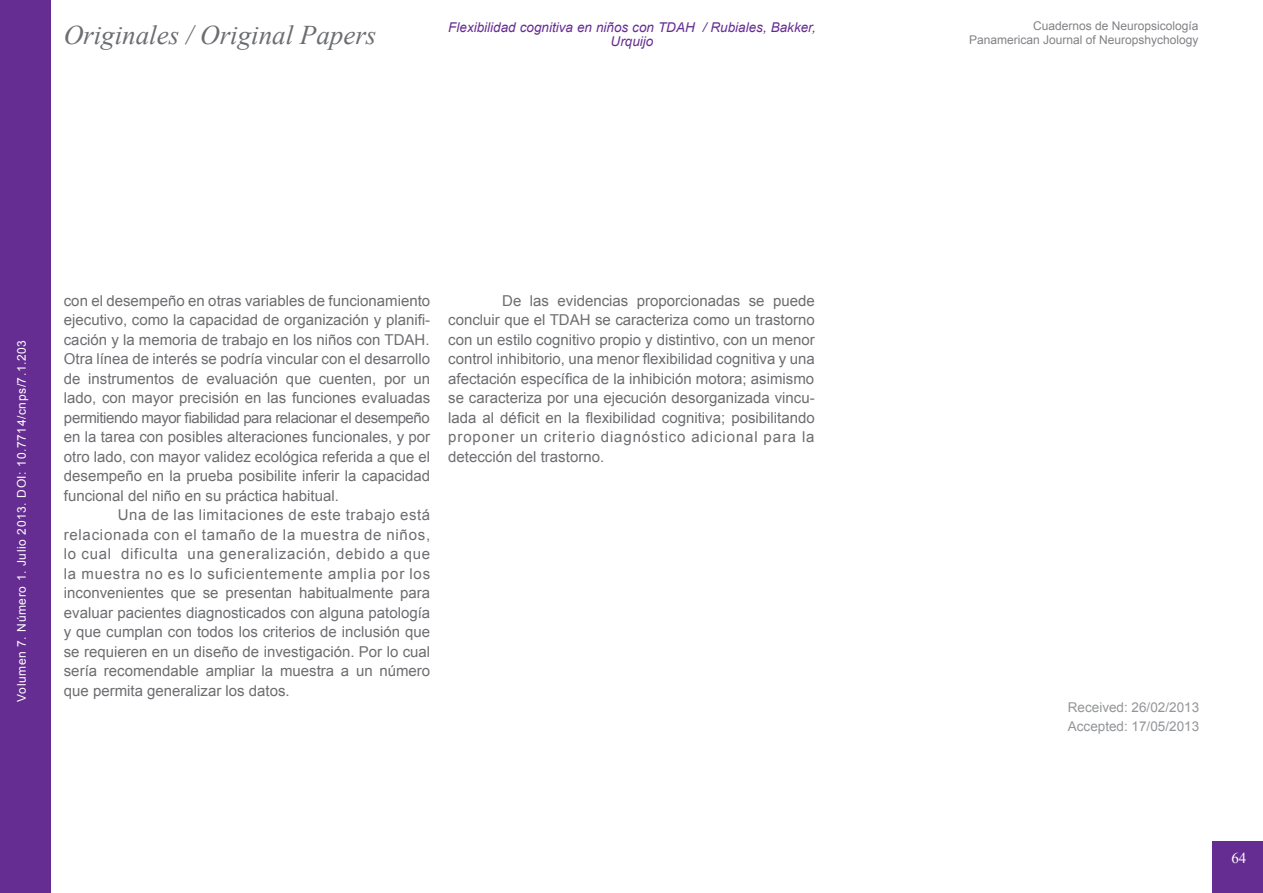
<style>
.page{position:relative;width:1263px;height:893px;background:#fff}
.page>*{position:absolute;margin:0;border:0;box-sizing:border-box;transform-origin:0 0}
.t1{font:italic 27px "Times New Roman";color:#6c6d70}
.t2{font:15px/19.5px "Arial";color:#6c6d70;text-align:justify}
.t3{font:15px "Arial";letter-spacing:.05em;color:#6c6d70}
.t4{font:15px "Arial";letter-spacing:.04em;color:#6c6d70}
.t5{font:15px "Times New Roman";color:#fff}
.t6{font:italic 13.5px/13.5px "Arial";color:#652d91;text-align:center}
.t7{font:13.5px "Arial";color:#939598}
.t8{font:12px "Arial";color:#808285}
.t9{font:12px "Arial";letter-spacing:.05em;color:#fff}
</style>
<div class="page">
<div style="left:0;top:0;width:51px;height:893px;background:#652d91"></div>
<div style="left:1212px;top:841px;width:51px;height:52px;background:#652d91"></div>
<p class="t8" style="left:1033px;top:18px;width:167px">Cuadernos de Neuropsicología</p>
<p class="t6" style="left:448px;top:21px;width:369px">Flexibilidad cognitiva en niños con TDAH / Rubiales, Bakker,<br>Urquijo</p>
<h1 class="t1" style="left:64px;top:17px;width:314px">Originales / Original Papers</h1>
<p class="t8" style="left:969px;top:32px;width:231px">Panamerican Journal of Neuropshychology</p>
<p class="t9" style="left:14px;top:702px;width:363px;rotate:-90deg">Volumen 7. Número 1. Julio 2013. DOI: 10.7714/cnps/7.1.203</p>
<p class="t2" style="left:64px;top:291px;width:368px">con el desempeño en otras variables de funcionamiento</p>
<p class="t2" style="left:64px;top:311px;width:368px">ejecutivo, como la capacidad de organización y planifi&shy;cación y la memoria de trabajo en los niños con TDAH.</p>
<p class="t2" style="left:64px;top:350px;width:368px">Otra línea de interés se podría vincular con el desarrollo</p>
<p class="t2" style="left:64px;top:369px;width:368px">de instrumentos de evaluación que cuenten, por un lado, con mayor precisión en las funciones evaluadas permitiendo mayor fiabilidad para relacionar el desempeño</p>
<p class="t2" style="left:64px;top:428px;width:368px">en la tarea con posibles alteraciones funcionales, y por otro lado, con mayor validez ecológica referida a que el desempeño en la prueba posibilite inferir la capacidad funcional del niño en su práctica habitual.</p>
<p class="t4" style="left:118px;top:505px;width:314px">Una de las limitaciones de este trabajo está</p>
<p class="t3" style="left:64px;top:525px;width:368px">relacionada con el tamaño de la muestra de niños,</p>
<p class="t3" style="left:64px;top:544px;width:368px">lo cual dificulta una generalización, debido a que</p>
<p class="t3" style="left:64px;top:564px;width:368px">la muestra no es lo suficientemente amplia por los</p>
<p class="t2" style="left:64px;top:584px;width:368px">inconvenientes que se presentan habitualmente para evaluar pacientes diagnosticados con alguna patología y que cumplan con todos los criterios de inclusión que se requieren en un diseño de investigación. Por lo cual sería recomendable ampliar la muestra a un número que permita generalizar los datos.</p>
<p class="t2" style="left:448px;top:291px;width:368px;text-indent:54px">De las evidencias proporcionadas se puede concluir que el TDAH se caracteriza como un trastorno con un estilo cognitivo propio y distintivo, con un menor control inhibitorio, una menor flexibilidad cognitiva y una afectación específica de la inhibición motora; asimismo</p>
<p class="t2" style="left:448px;top:389px;width:368px">se caracteriza por una ejecución desorganizada vincu&shy;lada al déficit en la flexibilidad cognitiva; posibilitando proponer un criterio diagnóstico adicional para la</p>
<p class="t2" style="left:448px;top:447px;width:157px">detección del trastorno.</p>
<p class="t7" style="left:1068px;top:698px;width:133px">Received: 26/02/2013</p>
<p class="t7" style="left:1068px;top:718px;width:133px">Accepted: 17/05/2013</p>
<p class="t5" style="left:1231px;top:848px;width:16px">64</p>
</div>
